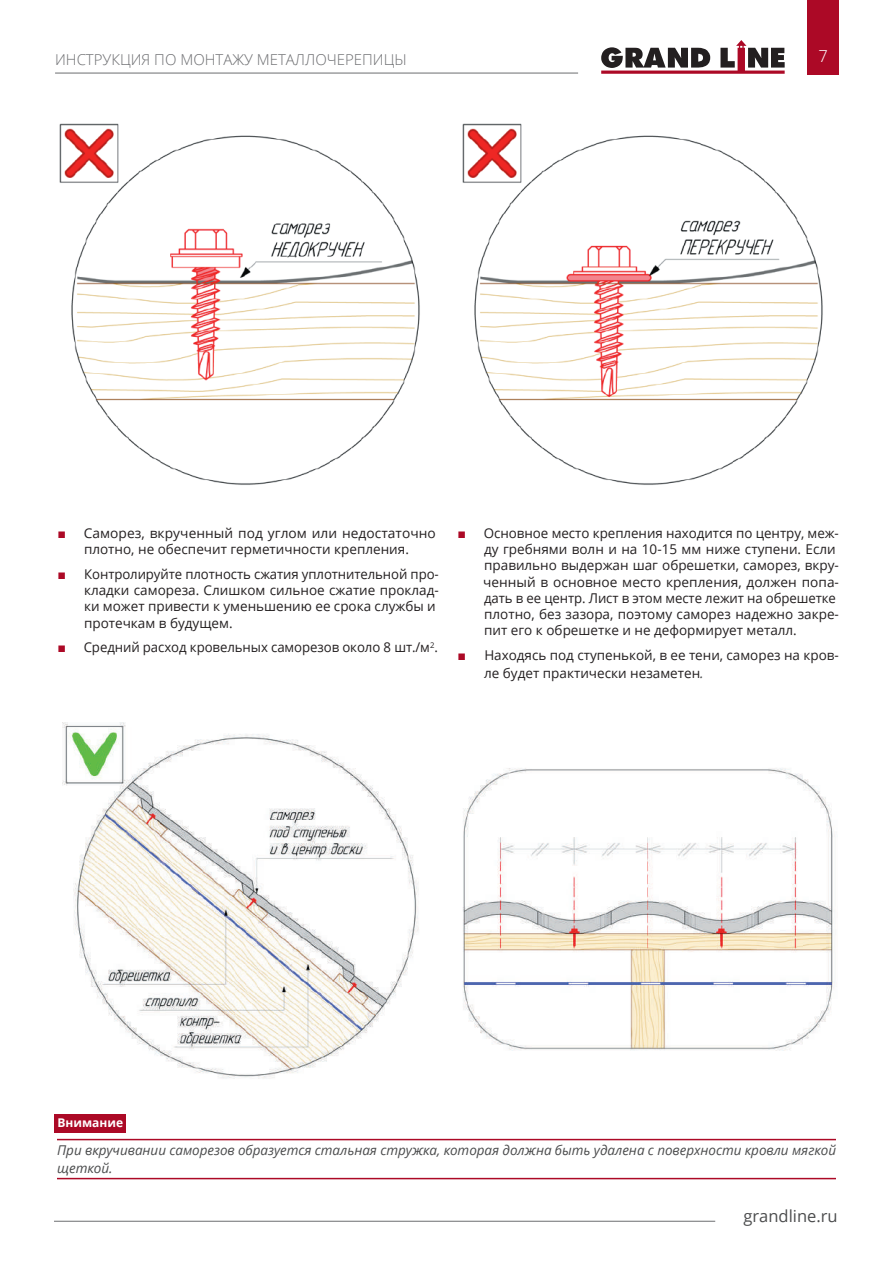
<style>
.page{position:relative;width:893px;height:1263px;background:#fff}
.page>*{position:absolute;margin:0;border:0;box-sizing:border-box;transform-origin:0 0}
.t1{font:16.5px "Open Sans";color:#4b4c4d}
.t2{font:300 16.5px "Open Sans";color:#fff}
.t3{font:300 15px "Open Sans";color:#6c6d70}
.t4{font:13.5px/16.2px "Open Sans";color:#231f20}
.t5{font:italic 13.5px/18px "Open Sans";color:#4b4c4d}
.t6{font:700 12px "Open Sans";color:#fff}
.s1{font-style:italic;color:#4b4c4d}
</style>
<div class="page">
<div style="left:808px;top:0;width:31px;height:74px;background:#ac0926"></div>
<svg style="left:601px;top:40px;width:184px;height:33px"></svg>
<hr style="left:55px;top:73px;width:523px;height:1px;background:#6c6d70">
<hr style="left:54px;top:1221px;width:661px;height:1px;background:#6c6d70">
<img style="left:59px;top:123px;width:361px;height:362px">
<img style="left:462px;top:123px;width:361px;height:362px">
<div style="left:54px;top:1115px;width:71px;height:18px;background:#ac0926"></div>
<hr style="left:57px;top:1139px;width:779px;height:1px;background:#ac0926">
<hr style="left:57px;top:1178px;width:779px;height:1px;background:#ac0926">
<img style="left:62px;top:722px;width:357px;height:357px">
<img style="left:463px;top:768px;width:372px;height:283px">
<p class="t3" style="left:55px;top:50px;width:353px">ИНСТРУКЦИЯ ПО МОНТАЖУ МЕТАЛЛОЧЕРЕПИЦЫ</p>
<p class="t2" style="left:818px;top:45px;width:11px">7</p>
<p class="t4" style="left:84px;top:525px;width:354px">Саморез, вкрученный под углом или недостаточно плотно, не обеспечит герметичности крепления.</p>
<p class="t4" style="left:84px;top:566px;width:356px">Контролируйте плотность сжатия уплотнительной про&shy;кладки самореза. Слишком сильное сжатие проклад&shy;ки может привести к уменьшению ее срока службы и протечкам в будущем.</p>
<p class="t4" style="left:84px;top:639px;width:356px">Средний расход кровельных саморезов около 8 шт./м<sup>2</sup>.</p>
<p class="t4" style="left:483px;top:525px;width:357px">Основное место крепления находится по центру, меж&shy;ду гребнями волн и на 10-15 мм ниже ступени. Если правильно выдержан шаг обрешетки, саморез, вкру&shy;ченный в основное место крепления, должен попа&shy;дать в ее центр. Лист в этом месте лежит на обрешетке плотно, без зазора, поэтому саморез надежно закре&shy;пит его к обрешетке и не деформирует металл.</p>
<p class="t4" style="left:484px;top:646px;width:356px;line-height:18px">Находясь под ступенькой, в ее тени, саморез на кров&shy;ле будет практически незаметен<span class="s1">.</span></p>
<p class="t6" style="left:58px;top:1114px;width:67px">Внимание</p>
<p class="t5" style="left:57px;top:1141px;width:781px">При вкручивании саморезов образуется стальная стружка, которая должна быть удалена с поверхности кровли мягкой щеткой.</p>
<p class="t1" style="left:743px;top:1204px;width:96px">grandline.ru</p>
</div>
